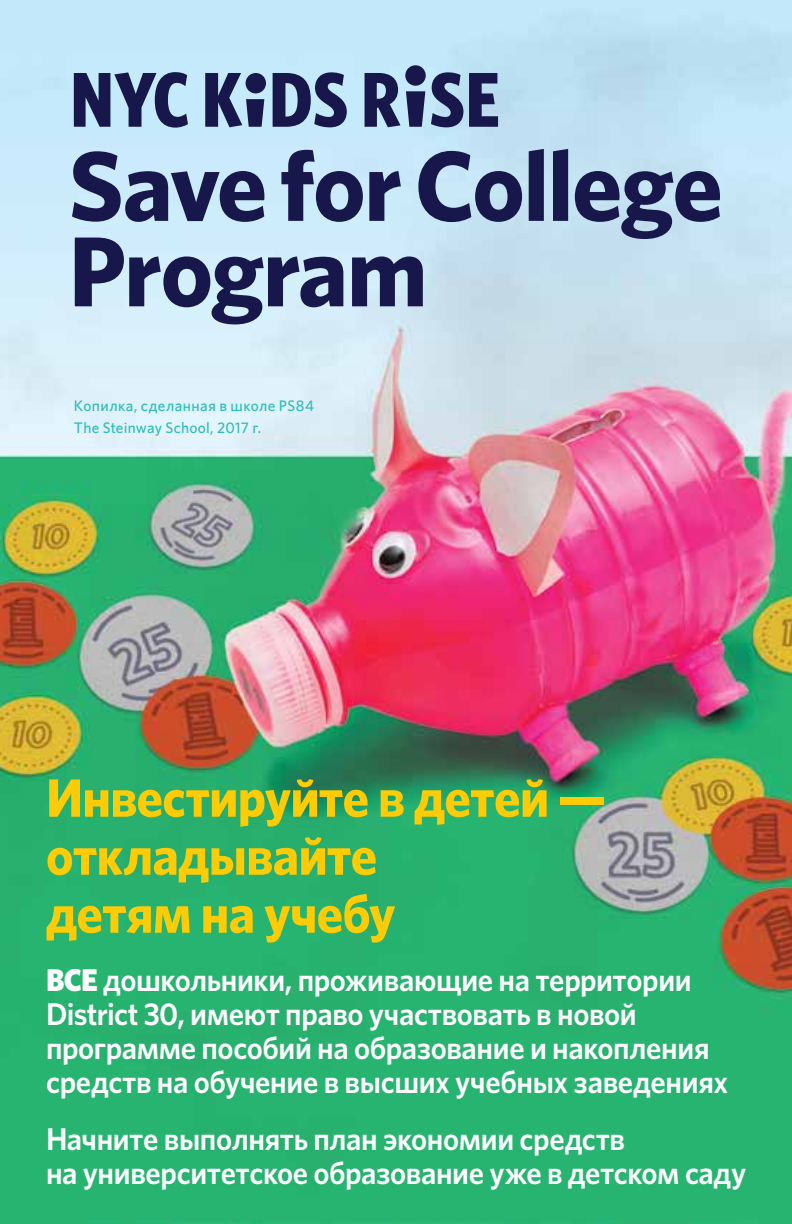
<style>
.page{position:relative;width:792px;height:1224px;background:#fff}
.page>*{position:absolute;margin:0;border:0;box-sizing:border-box;transform-origin:0 0}
.t1{font:700 54px/58px "Whitney";letter-spacing:-.015em;color:#ffcb05}
.t2{font:600 31.6px/34px "Whitney";letter-spacing:-.015em;color:#fff}
.t3{font:500 15.4px/22px "Whitney";letter-spacing:.025em;color:#2dbcb6}
.s1{font-weight:900}
</style>
<div class="page">
<img style="left:0;top:0;width:792px;height:1224px">
<svg style="left:74px;top:65px;width:424px;height:63px;background:#7183a6"></svg>
<svg style="left:75px;top:239px;width:348px;height:85px;background:#8998b5"></svg>
<svg style="left:72px;top:149px;width:648px;height:90px;background:#899dba"></svg>
<p class="t3" style="left:74px;top:394px;width:242px">Копилка, сделанная в школе PS84<br>The Steinway School, 2017 г.</p>
<h1 class="t1" style="left:46px;top:768px;width:561px">Инвестируйте в детей — откладывайте<br>детям на учебу</h1>
<p class="t2" style="left:46px;top:962px;width:684px"><span class="s1">ВСЕ</span> дошкольники, проживающие на территории District 30, имеют право участвовать в новой программе пособий на образование и накопления средств на обучение в высших учебных заведениях</p>
<p class="t2" style="left:46px;top:1122px;width:702px">Начните выполнять план экономии средств<br>на университетское образование уже в детском саду</p>
</div>
